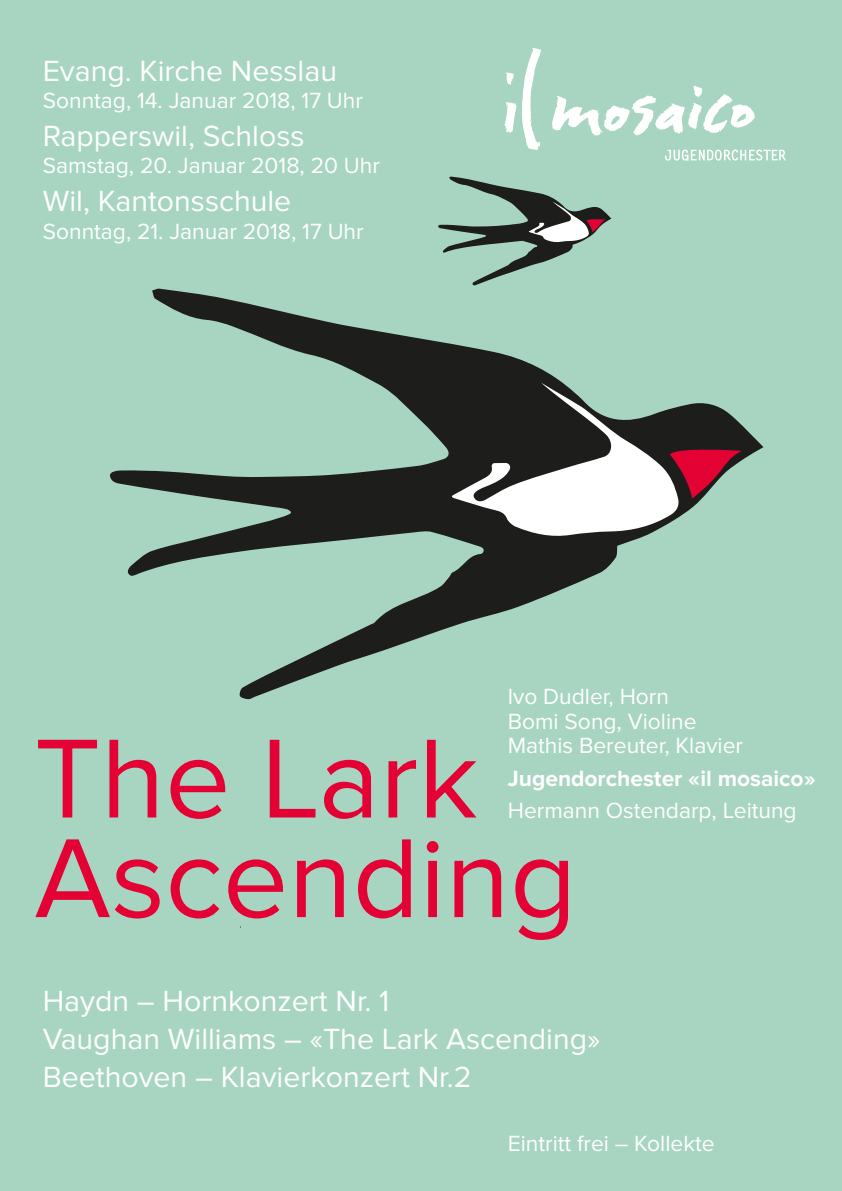
<style>
.page{position:relative;width:842px;height:1191px;background:#a7d5c2}
.page>*{position:absolute;margin:0;border:0;box-sizing:border-box;transform-origin:0 0}
.t1{font:116.4px/99.6px "Proxima Nova";color:#e40134}
.t2{font:30.2px/38px "Proxima Nova";color:#fff}
.t3{font:22.8px/24.6px "Proxima Nova";color:#fff}
.t4{font:700 22.8px "Proxima Nova";color:#fff}
</style>
<div class="page">
<svg style="left:504px;top:48px;width:282px;height:113px"></svg>
<svg style="left:110px;top:288px;width:653px;height:411px"></svg>
<svg style="left:450px;top:383px;width:292px;height:155px"></svg>
<svg style="left:438px;top:176px;width:173px;height:109px"></svg>
<h2 class="t2" style="left:43px;top:53px;width:296px">Evang. Kirche Nesslau</h2>
<p class="t3" style="left:43px;top:89px;width:322px">Sonntag, 14. Januar 2018, 17 Uhr</p>
<h2 class="t2" style="left:43px;top:118px;width:263px">Rapperswil, Schloss</h2>
<p class="t3" style="left:43px;top:154px;width:339px">Samstag, 20. Januar 2018, 20 Uhr</p>
<h2 class="t2" style="left:43px;top:183px;width:250px">Wil, Kantonsschule</h2>
<p class="t3" style="left:43px;top:220px;width:323px">Sonntag, 21. Januar 2018, 17 Uhr</p>
<p class="t3" style="left:508px;top:685px;width:237px">Ivo Dudler, Horn<br>Bomi Song, Violine<br>Mathis Bereuter, Klavier</p>
<p class="t4" style="left:508px;top:765px;width:309px">Jugendorchester «il mosaico»</p>
<p class="t3" style="left:508px;top:799px;width:290px">Hermann Ostendarp, Leitung</p>
<h1 class="t1" style="left:34px;top:733px;width:544px">The Lark<br>Ascending</h1>
<h2 class="t2" style="left:43px;top:982px;width:559px">Haydn – Hornkonzert Nr. 1<br>Vaughan Williams – «The Lark Ascending»<br>Beethoven – Klavierkonzert Nr.2</h2>
<p class="t3" style="left:508px;top:1131px;width:208px">Eintritt frei – Kollekte</p>
</div>
